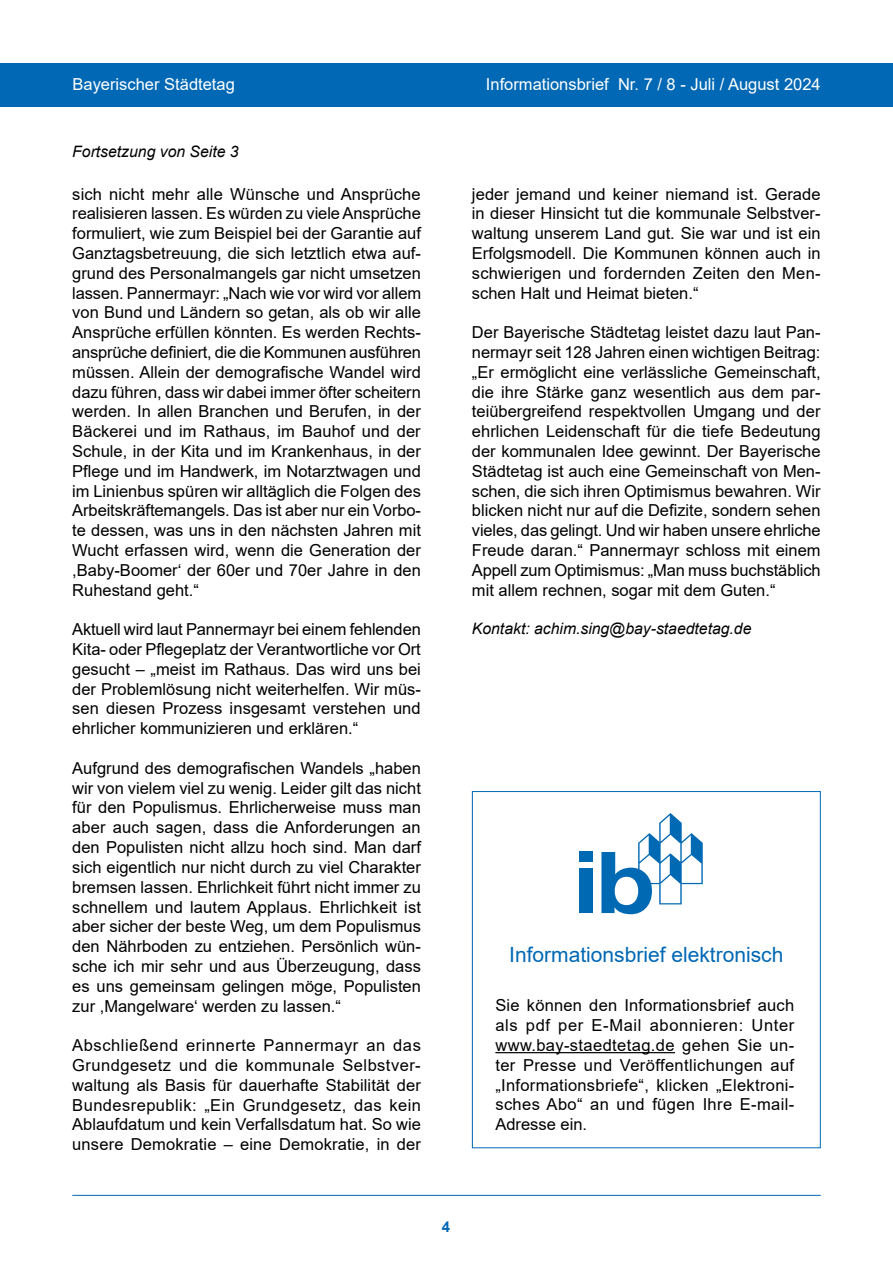
<style>
.page{position:relative;width:893px;height:1263px;background:#fff}
.page>*{position:absolute;margin:0;border:0;box-sizing:border-box;transform-origin:0 0}
.t1{font:21px "Arial";color:#0068b4}
.t2{font:16.5px/19.8px "Arial";color:#000;text-align:justify}
.t3{font:16.5px "Arial";color:#fff}
.t4{font:italic 15.75px "Arial";color:#000}
.t5{font:700 15px "Arial";color:#0068b4}
</style>
<div class="page">
<div style="left:0;top:64px;width:893px;height:43px;background:#0068b4"></div>
<hr style="left:72px;top:1195px;width:749px;height:1px;background:#0068b4">
<div style="left:472px;top:791px;width:349px;height:357px;border:1px solid #0068b4"></div>
<hr style="left:495px;top:1052px;width:180px;height:1px;background:#000">
<svg style="left:601px;top:813px;width:102px;height:101px"></svg>
<div style="left:579px;top:852px;width:14px;height:10px;background:#0069b4"></div>
<div style="left:579px;top:869px;width:14px;height:44px;background:#0069b4"></div>
<p class="t3" style="left:73px;top:73px;width:164px">Bayerischer Städtetag</p>
<p class="t3" style="left:486px;top:73px;width:336px">Informationsbrief Nr. 7 / 8 - Juli / August 2024</p>
<p class="t4" style="left:72px;top:141px;width:168px">Fortsetzung von Seite 3</p>
<p class="t2" style="left:72px;top:184px;width:350px">sich nicht mehr alle Wünsche und Ansprüche realisieren lassen. Es würden zu viele Ansprüche formuliert, wie zum Beispiel bei der Garantie auf Ganztagsbetreuung, die sich letztlich etwa auf&shy;grund des Personalmangels gar nicht umsetzen lassen. Pannermayr: „Nach wie vor wird vor allem von Bund und Ländern so getan, als ob wir alle Ansprüche erfüllen könnten. Es werden Rechts&shy;ansprüche definiert, die die Kommunen ausführen müssen. Allein der demografische Wandel wird dazu führen, dass wir dabei immer öfter scheitern werden. In allen Branchen und Berufen, in der Bäckerei und im Rathaus, im Bauhof und der Schule, in der Kita und im Krankenhaus, in der Pflege und im Handwerk, im Notarztwagen und im Linienbus spüren wir alltäglich die Folgen des Arbeitskräftemangels. Das ist aber nur ein Vorbo&shy;te dessen, was uns in den nächsten Jahren mit Wucht erfassen wird, wenn die Generation der ,Baby-Boomer‘ der 60er und 70er Jahre in den Ruhestand geht.“</p>
<p class="t2" style="left:72px;top:619px;width:350px">Aktuell wird laut Pannermayr bei einem fehlenden Kita- oder Pflegeplatz der Verantwortliche vor Ort gesucht – „meist im Rathaus. Das wird uns bei der Problemlösung nicht weiterhelfen. Wir müs&shy;sen diesen Prozess insgesamt verstehen und ehrlicher kommunizieren und erklären.“</p>
<p class="t2" style="left:72px;top:758px;width:350px">Aufgrund des demografischen Wandels „haben wir von vielem viel zu wenig. Leider gilt das nicht für den Populismus. Ehrlicherweise muss man aber auch sagen, dass die Anforderungen an den Populisten nicht allzu hoch sind. Man darf sich eigentlich nur nicht durch zu viel Charakter bremsen lassen. Ehrlichkeit führt nicht immer zu schnellem und lautem Applaus. Ehrlichkeit ist aber sicher der beste Weg, um dem Populismus den Nährboden zu entziehen. Persönlich wün&shy;sche ich mir sehr und aus Überzeugung, dass es uns gemeinsam gelingen möge, Populisten zur ,Mangelware‘ werden zu lassen.“</p>
<p class="t2" style="left:72px;top:1035px;width:350px">Abschließend erinnerte Pannermayr an das Grundgesetz und die kommunale Selbstver&shy;waltung als Basis für dauerhafte Stabilität der Bundesrepublik: „Ein Grundgesetz, das kein Ablaufdatum und kein Verfallsdatum hat. So wie unsere Demokratie – eine Demokratie, in der</p>
<p class="t2" style="left:472px;top:184px;width:350px">jeder jemand und keiner niemand ist. Gerade in dieser Hinsicht tut die kommunale Selbstver&shy;waltung unserem Land gut. Sie war und ist ein Erfolgsmodell. Die Kommunen können auch in schwierigen und fordernden Zeiten den Men&shy;schen Halt und Heimat bieten.“</p>
<p class="t2" style="left:472px;top:322px;width:350px">Der Bayerische Städtetag leistet dazu laut Pan&shy;nermayr seit 128 Jahren einen wichtigen Beitrag: „Er ermöglicht eine verlässliche Gemeinschaft, die ihre Stärke ganz wesentlich aus dem par&shy;teiübergreifend respektvollen Umgang und der ehrlichen Leidenschaft für die tiefe Bedeutung der kommunalen Idee gewinnt. Der Bayerische Städtetag ist auch eine Gemeinschaft von Men&shy;schen, die sich ihren Optimismus bewahren. Wir blicken nicht nur auf die Defizite, sondern sehen vieles, das gelingt. Und wir haben unsere ehrliche Freude daran.“ Pannermayr schloss mit einem Appell zum Optimismus: „Man muss buchstäblich mit allem rechnen, sogar mit dem Guten.“</p>
<p class="t4" style="left:472px;top:619px;width:281px">Kontakt: achim.sing@bay-staedtetag.de</p>
<p class="t1" style="left:509px;top:940px;width:276px">Informationsbrief elektronisch</p>
<p class="t2" style="left:495px;top:995px;width:300px">Sie können den Informationsbrief auch als pdf per E-Mail abonnieren: Unter www.bay-staedtetag.de gehen Sie un&shy;ter Presse und Veröffentlichungen auf „Informationsbriefe“, klicken „Elektroni&shy;sches Abo“ an und fügen Ihre E-mail-Adresse ein.</p>
<p class="t5" style="left:442px;top:1216px;width:10px">4</p>
</div>
